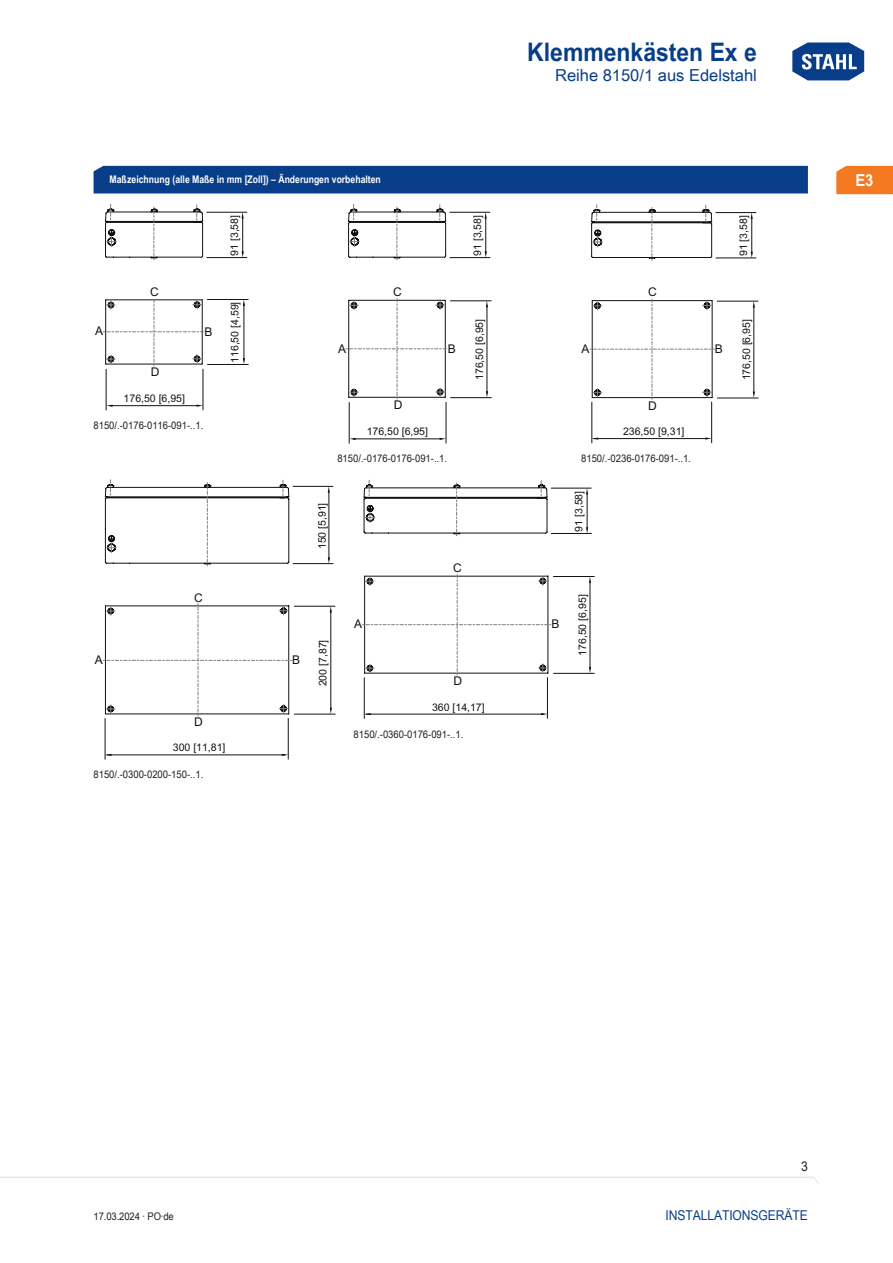
<style>
.page{position:relative;width:893px;height:1263px;background:#fff}
.page>*{position:absolute;margin:0;border:0;box-sizing:border-box;transform-origin:0 0}
.t1{font:700 25.5px "Arial Unicode MS";color:#083e89;scale:.9 1}
.t2{font:16.5px "Arial Unicode MS";color:#083e89}
.t3{font:700 16.5px "Arial Unicode MS";color:#fff;scale:.9 1}
.t4{font:13.5px "Arial Unicode MS";letter-spacing:-.01em;color:#083e89;scale:.9 1}
.t5{font:13.5px "Arial Unicode MS";color:#231f20;scale:.9 1}
.t6{font:12px "Arial Unicode MS";color:#121212}
.t7{font:10.5px "Arial Unicode MS";color:#121212}
.t8{font:10.5px "Arial Unicode MS";color:#231f20;scale:.9 1}
.TabHeader1stColumn{font:700 10.5px "Arial Unicode MS";color:#fff;scale:.83 1}
</style>
<div class="page">
<svg style="left:792px;top:42px;width:73px;height:39px"></svg>
<svg style="left:0;top:1176px;width:818px;height:7px"></svg>
<div style="left:836px;top:166px;width:57px;height:28px;background:#f47921"></div>
<hr style="left:366px;top:714px;width:178px;height:1px;background:#121212">
<hr style="left:364px;top:678px;width:1px;height:40px;background:#121212">
<hr style="left:547px;top:677px;width:1px;height:41px;background:#121212">
<svg style="left:364px;top:713px;width:7px;height:2px"></svg>
<svg style="left:362px;top:574px;width:189px;height:101px"></svg>
<hr style="left:590px;top:581px;width:1px;height:88px;background:#121212">
<hr style="left:554px;top:673px;width:40px;height:1px;background:#121212">
<hr style="left:553px;top:576px;width:41px;height:1px;background:#121212">
<svg style="left:589px;top:577px;width:2px;height:6px"></svg>
<hr style="left:551px;top:488px;width:40px;height:1px;background:#121212">
<hr style="left:551px;top:533px;width:40px;height:1px;background:#121212">
<hr style="left:587px;top:493px;width:1px;height:36px;background:#121212">
<svg style="left:363px;top:480px;width:185px;height:56px"></svg>
<hr style="left:107px;top:755px;width:178px;height:1px;background:#121212">
<hr style="left:105px;top:718px;width:1px;height:41px;background:#121212">
<hr style="left:288px;top:718px;width:1px;height:41px;background:#121212">
<svg style="left:105px;top:754px;width:7px;height:2px"></svg>
<svg style="left:282px;top:754px;width:6px;height:2px"></svg>
<svg style="left:103px;top:601px;width:189px;height:115px"></svg>
<hr style="left:331px;top:610px;width:1px;height:100px;background:#121212">
<hr style="left:294px;top:714px;width:41px;height:1px;background:#121212">
<hr style="left:294px;top:606px;width:41px;height:1px;background:#121212">
<svg style="left:330px;top:708px;width:2px;height:6px"></svg>
<svg style="left:330px;top:606px;width:2px;height:7px"></svg>
<hr style="left:293px;top:486px;width:40px;height:1px;background:#121212">
<svg style="left:328px;top:486px;width:2px;height:7px"></svg>
<hr style="left:293px;top:563px;width:40px;height:1px;background:#121212">
<svg style="left:328px;top:557px;width:2px;height:7px"></svg>
<hr style="left:329px;top:492px;width:1px;height:67px;background:#121212">
<svg style="left:105px;top:479px;width:185px;height:87px"></svg>
<hr style="left:593px;top:438px;width:114px;height:1px;background:#121212">
<hr style="left:592px;top:402px;width:1px;height:41px;background:#121212">
<hr style="left:711px;top:402px;width:1px;height:41px;background:#121212">
<svg style="left:705px;top:437px;width:7px;height:3px"></svg>
<svg style="left:590px;top:298px;width:125px;height:101px"></svg>
<hr style="left:754px;top:306px;width:1px;height:88px;background:#121212">
<hr style="left:717px;top:398px;width:41px;height:1px;background:#121212">
<hr style="left:717px;top:301px;width:41px;height:1px;background:#121212">
<svg style="left:753px;top:391px;width:2px;height:7px"></svg>
<svg style="left:753px;top:301px;width:2px;height:7px"></svg>
<hr style="left:716px;top:212px;width:40px;height:1px;background:#121212">
<hr style="left:716px;top:258px;width:40px;height:1px;background:#121212">
<hr style="left:751px;top:218px;width:1px;height:36px;background:#121212">
<svg style="left:591px;top:204px;width:121px;height:56px"></svg>
<svg style="left:346px;top:298px;width:101px;height:101px"></svg>
<hr style="left:487px;top:306px;width:1px;height:87px;background:#121212">
<hr style="left:451px;top:397px;width:40px;height:1px;background:#121212">
<hr style="left:450px;top:301px;width:41px;height:1px;background:#121212">
<svg style="left:486px;top:391px;width:2px;height:7px"></svg>
<svg style="left:486px;top:301px;width:2px;height:6px"></svg>
<hr style="left:450px;top:212px;width:40px;height:1px;background:#121212">
<svg style="left:485px;top:212px;width:2px;height:7px"></svg>
<hr style="left:450px;top:257px;width:40px;height:1px;background:#121212">
<hr style="left:485px;top:218px;width:1px;height:35px;background:#121212">
<svg style="left:348px;top:204px;width:98px;height:56px"></svg>
<hr style="left:353px;top:439px;width:88px;height:1px;background:#121212">
<hr style="left:349px;top:402px;width:1px;height:41px;background:#121212">
<hr style="left:446px;top:402px;width:1px;height:41px;background:#121212">
<svg style="left:349px;top:438px;width:7px;height:2px"></svg>
<svg style="left:440px;top:438px;width:6px;height:2px"></svg>
<svg style="left:103px;top:299px;width:102px;height:67px"></svg>
<hr style="left:244px;top:304px;width:1px;height:56px;background:#121212">
<hr style="left:207px;top:364px;width:41px;height:1px;background:#121212">
<hr style="left:207px;top:299px;width:41px;height:1px;background:#121212">
<svg style="left:243px;top:300px;width:2px;height:6px"></svg>
<hr style="left:207px;top:212px;width:40px;height:1px;background:#121212">
<hr style="left:207px;top:257px;width:40px;height:1px;background:#121212">
<hr style="left:242px;top:218px;width:1px;height:35px;background:#121212">
<svg style="left:105px;top:204px;width:98px;height:56px"></svg>
<hr style="left:110px;top:405px;width:88px;height:1px;background:#121212">
<hr style="left:106px;top:369px;width:1px;height:41px;background:#121212">
<hr style="left:203px;top:369px;width:1px;height:41px;background:#121212">
<div style="left:94px;top:166px;width:714px;height:27px;background:#083e89"></div>
<p class="TabHeader1stColumn" style="left:109px;top:172px;width:329px">Maßzeichnung (alle Maße in mm [Zoll]) – Änderungen vorbehalten</p>
<p class="t6" style="left:95px;top:327px;width:10px">A</p>
<p class="t6" style="left:150px;top:287px;width:10px">C</p>
<p class="t6" style="left:151px;top:367px;width:10px">D</p>
<p class="t6" style="left:204px;top:327px;width:10px">B</p>
<p class="t7" style="left:124px;top:394px;width:63px">176,50 [6,95]</p>
<p class="t8" style="left:94px;top:418px;width:123px">8150/.-0176-0116-091-..1.</p>
<p class="t7" style="left:230px;top:256px;width:42px;rotate:-90deg">91 [3,58]</p>
<p class="t7" style="left:231px;top:363px;width:63px;rotate:-90deg">116,50 [4,59]</p>
<p class="t6" style="left:338px;top:344px;width:10px">A</p>
<p class="t6" style="left:393px;top:287px;width:10px">C</p>
<p class="t6" style="left:394px;top:400px;width:10px">D</p>
<p class="t6" style="left:448px;top:344px;width:10px">B</p>
<p class="t7" style="left:367px;top:427px;width:63px">176,50 [6,95]</p>
<p class="t8" style="left:337px;top:451px;width:123px">8150/.-0176-0176-091-..1.</p>
<p class="t7" style="left:473px;top:256px;width:42px;rotate:-90deg">91 [3,58]</p>
<p class="t7" style="left:476px;top:380px;width:63px;rotate:-90deg">176,50 [6,95]</p>
<p class="t6" style="left:194px;top:593px;width:10px">C</p>
<p class="t7" style="left:318px;top:549px;width:48px;rotate:-90deg">150 [5,91]</p>
<p class="t6" style="left:354px;top:620px;width:10px">A</p>
<p class="t6" style="left:453px;top:563px;width:10px">C</p>
<p class="t6" style="left:95px;top:655px;width:10px">A</p>
<p class="t6" style="left:194px;top:717px;width:10px">D</p>
<p class="t7" style="left:173px;top:744px;width:54px">300 [11,81]</p>
<p class="t8" style="left:94px;top:767px;width:123px">8150/.-0300-0200-150-..1.</p>
<p class="t6" style="left:292px;top:655px;width:10px">B</p>
<p class="t7" style="left:319px;top:686px;width:48px;rotate:-90deg">200 [7,87]</p>
<p class="t6" style="left:453px;top:676px;width:10px">D</p>
<p class="t7" style="left:432px;top:703px;width:54px">360 [14,17]</p>
<p class="t8" style="left:354px;top:726px;width:123px">8150/.-0360-0176-091-..1.</p>
<h1 class="t1" style="left:527px;top:33px;width:257px">Klemmenkästen Ex e</h1>
<h2 class="t2" style="left:555px;top:63px;width:203px">Reihe 8150/1 aus Edelstahl</h2>
<p class="t6" style="left:582px;top:344px;width:10px">A</p>
<p class="t6" style="left:648px;top:288px;width:10px">C</p>
<p class="t6" style="left:648px;top:401px;width:10px">D</p>
<p class="t7" style="left:623px;top:427px;width:63px">236,50 [9,31]</p>
<p class="t8" style="left:581px;top:451px;width:123px">8150/.-0236-0176-091-..1.</p>
<p class="t7" style="left:575px;top:532px;width:42px;rotate:-90deg">91 [3,58]</p>
<p class="t6" style="left:551px;top:620px;width:10px">B</p>
<p class="t7" style="left:579px;top:656px;width:63px;rotate:-90deg">176,50 [6,95]</p>
<p class="t7" style="left:739px;top:256px;width:42px;rotate:-90deg">91 [3,58]</p>
<p class="t6" style="left:715px;top:345px;width:10px">B</p>
<p class="t7" style="left:742px;top:380px;width:63px;rotate:-90deg">176,50 [6,95]</p>
<h2 class="t3" style="left:855px;top:168px;width:22px">E3</h2>
<p class="t5" style="left:801px;top:1157px;width:9px">3</p>
<p class="t8" style="left:94px;top:1208px;width:91px">17.03.2024 · PO·de</p>
<p class="t4" style="left:666px;top:1205px;width:158px">Installationsgeräte</p>
</div>
